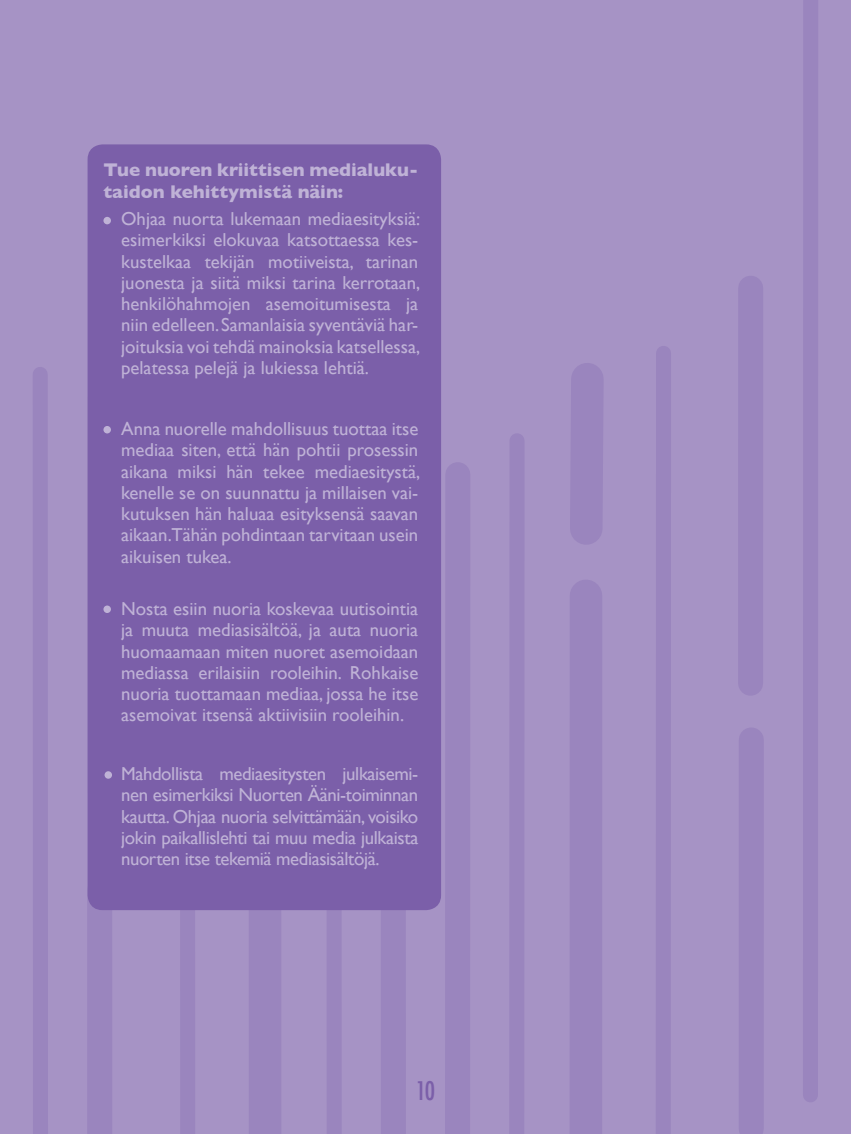
<style>
.page{position:relative;width:851px;height:1134px;background:#fff}
.page>*{position:absolute;margin:0;border:0;box-sizing:border-box;transform-origin:0 0}
.t1{font:500 condensed 25px "Futura";color:#7b5fa9}
.leipis{font:18.75px/21.2px "Gill Sans";color:#bfb2d6;text-align:justify}
.leipis-2{font:700 18.75px/21.2px "Gill Sans";color:#bfb2d6}
</style>
<div class="page">
<div style="left:0;top:0;width:850px;height:1134px;background:#a693c5"></div>
<div style="left:738px;top:740px;width:25px;height:389px;background:#9a85be"></div>
<div style="left:738px;top:288px;width:25px;height:395px;background:#9a85be"></div>
<div style="left:445px;top:475px;width:25px;height:659px;background:#9a85be"></div>
<hr style="left:850px;top:547px;width:1px;height:583px;background:#9a85be">
<hr style="left:850px;top:417px;width:1px;height:50px;background:#9a85be">
<div style="left:569px;top:596px;width:33px;height:538px;background:#9a85be"></div>
<svg style="left:553px;top:346px;width:67px;height:215px;background:#a18dc2"></svg>
<div style="left:802px;top:0;width:16px;height:1095px;background:#9a85be"></div>
<div style="left:509px;top:441px;width:15px;height:693px;background:#9a85be"></div>
<div style="left:655px;top:353px;width:16px;height:781px;background:#9a85be"></div>
<div style="left:87px;top:890px;width:25px;height:244px;background:#9a85be"></div>
<div style="left:380px;top:565px;width:26px;height:569px;background:#9a85be"></div>
<hr style="left:0;top:637px;width:1px;height:497px;background:#9a85be">
<hr style="left:0;top:378px;width:1px;height:50px;background:#9a85be">
<div style="left:249px;top:780px;width:32px;height:354px;background:#9a85be"></div>
<div style="left:33px;top:374px;width:15px;height:760px;background:#9a85be"></div>
<div style="left:326px;top:531px;width:16px;height:603px;background:#9a85be"></div>
<div style="left:180px;top:443px;width:15px;height:691px;background:#9a85be"></div>
<div style="left:88px;top:144px;width:353px;height:766px;background:#7b5fa9;border-radius:15px"></div>
<div style="left:104px;top:771px;width:8px;height:8px;background:#bfb2d6;border-radius:50%"></div>
<div style="left:103px;top:426px;width:8px;height:7px;background:#bfb2d6;border-radius:50%"></div>
<div style="left:103px;top:217px;width:8px;height:7px;background:#bfb2d6;border-radius:50%"></div>
<div style="left:103px;top:605px;width:8px;height:8px;background:#bfb2d6;border-radius:50%"></div>
<p class="leipis-2" style="left:103px;top:159px;width:316px">Tue nuoren kriittisen medialuku&shy;taidon kehittymistä näin:</p>
<p class="leipis" style="left:121px;top:208px;width:300px">Ohjaa nuorta lukemaan mediaesityksiä: esimerkiksi elokuvaa katsottaessa kes&shy;kustelkaa tekijän motiiveista, tarinan juonesta ja siitä miksi tarina kerrotaan, henkilöhahmojen asemoitumisesta ja niin edelleen. Samanlaisia syventäviä har&shy;joituksia voi tehdä mainoksia katsellessa, pelatessa pelejä ja lukiessa lehtiä.</p>
<p class="leipis" style="left:121px;top:418px;width:300px">Anna nuorelle mahdollisuus tuottaa itse mediaa siten, että hän pohtii prosessin aikana miksi hän tekee mediaesitystä, kenelle se on suunnattu ja millaisen vai&shy;kutuksen hän haluaa esityksensä saavan aikaan.Tähän pohdintaan tarvitaan usein aikuisen tukea.</p>
<p class="leipis" style="left:121px;top:598px;width:298px">Nosta esiin nuoria koskevaa uutisointia ja muuta mediasisältöä, ja auta nuoria huomaamaan miten nuoret asemoidaan mediassa erilaisiin rooleihin. Rohkaise nuoria tuottamaan mediaa, jossa he itse asemoivat itsensä aktiivisiin rooleihin.</p>
<p class="leipis" style="left:121px;top:763px;width:298px">Mahdollista mediaesitysten julkaisemi&shy;nen esimerkiksi Nuorten Ääni-toiminnan kautta. Ohjaa nuoria selvittämään, voisiko jokin paikallislehti tai muu media julkaista nuorten itse tekemiä mediasisältöjä.</p>
<p class="t1" style="left:415px;top:1075px;width:21px">10</p>
</div>
